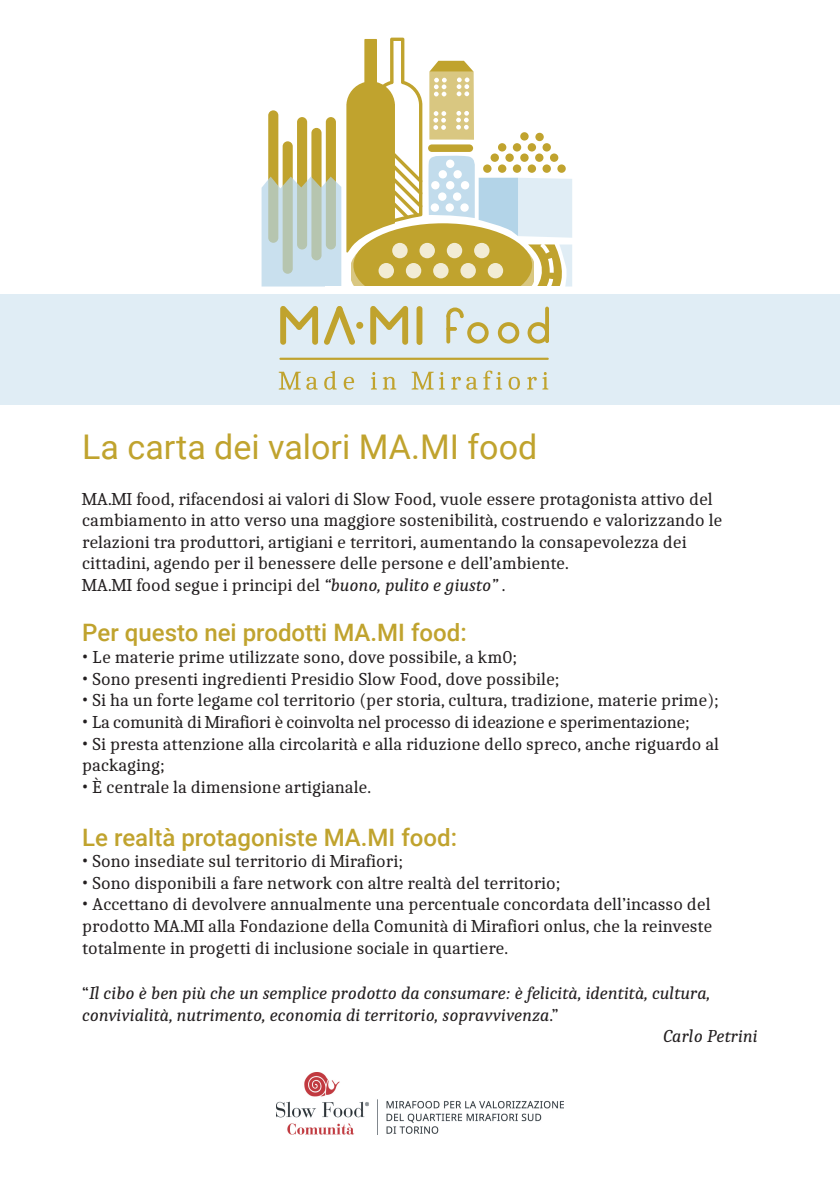
<style>
.page{position:relative;width:840px;height:1191px;background:#fff}
.page>*{position:absolute;margin:0;border:0;box-sizing:border-box;transform-origin:0 0}
.t1{font:34px "Roboto";color:#c0a32e}
.t2{font:500 24px "Roboto";color:#c0a32e}
.t3{font:18px/21.6px "Caladea";color:#231f20}
.t4{font:italic 18px "Caladea";color:#231f20}
.s1{font-style:italic}
.s2{font-family:"Roboto"}
.s3{font-style:normal}
</style>
<div class="page">
<div style="left:0;top:294px;width:839px;height:110px;background:#e0edf5"></div>
<hr style="left:279px;top:358px;width:269px;height:2px;background:#c0a32e">
<svg style="left:278px;top:372px;width:39px;height:18px"></svg>
<svg style="left:324px;top:371px;width:12px;height:19px"></svg>
<svg style="left:343px;top:377px;width:11px;height:13px"></svg>
<svg style="left:371px;top:372px;width:25px;height:17px"></svg>
<svg style="left:411px;top:372px;width:33px;height:17px"></svg>
<svg style="left:451px;top:377px;width:9px;height:12px"></svg>
<svg style="left:466px;top:377px;width:11px;height:13px"></svg>
<svg style="left:483px;top:370px;width:19px;height:19px"></svg>
<svg style="left:508px;top:377px;width:11px;height:13px"></svg>
<svg style="left:527px;top:377px;width:9px;height:12px"></svg>
<svg style="left:542px;top:372px;width:6px;height:17px"></svg>
<svg style="left:261px;top:38px;width:311px;height:307px"></svg>
<div style="left:520px;top:132px;width:8px;height:9px;background:#c0a32e;border-radius:50%"></div>
<img style="left:276px;top:1072px;width:287px;height:62px">
<h1 class="t1" style="left:82px;top:423px;width:456px">La carta dei valori MA.MI food</h1>
<p class="t3" style="left:82px;top:487px;width:641px">MA.MI food, rifacendosi ai valori di Slow Food, vuole essere protagonista attivo del cambiamento in atto verso una maggiore sostenibilità, costruendo e valorizzando le relazioni tra produttori, artigiani e territori, aumentando la consapevolezza dei cittadini, agendo per il benessere delle persone e dell’ambiente.<br>MA.MI food segue i principi del <span class="s1">“buono, pulito e giusto”</span> .</p>
<h2 class="t2" style="left:82px;top:616px;width:386px">Per questo nei prodotti MA.MI food:</h2>
<p class="t3" style="left:82px;top:646px;width:436px"><span class="s2">•</span> Le materie prime utilizzate sono, dove possibile, a km0;</p>
<p class="t3" style="left:82px;top:667px;width:478px"><span class="s2">•</span> Sono presenti ingredienti Presidio Slow Food, dove possibile;</p>
<p class="t3" style="left:82px;top:689px;width:638px"><span class="s2">•</span> Si ha un forte legame col territorio (per storia, cultura, tradizione, materie prime);</p>
<p class="t3" style="left:82px;top:710px;width:608px"><span class="s2">•</span> La comunità di Mirafiori è coinvolta nel processo di ideazione e sperimentazione;</p>
<p class="t3" style="left:82px;top:732px;width:638px"><span class="s2">•</span> Si presta attenzione alla circolarità e alla riduzione dello spreco, anche riguardo al packaging;</p>
<p class="t3" style="left:82px;top:775px;width:290px"><span class="s2">•</span> È centrale la dimensione artigianale.</p>
<h2 class="t2" style="left:82px;top:820px;width:376px">Le realtà protagoniste MA.MI food:</h2>
<p class="t3" style="left:82px;top:850px;width:322px"><span class="s2">•</span> Sono insediate sul territorio di Mirafiori;</p>
<p class="t3" style="left:82px;top:871px;width:479px"><span class="s2">•</span> Sono disponibili a fare network con altre realtà del territorio;</p>
<p class="t3" style="left:82px;top:893px;width:631px;text-align:justify"><span class="s2">•</span> Accettano di devolvere annualmente una percentuale concordata dell’incasso del prodotto MA.MI alla Fondazione della Comunità di Mirafiori onlus, che la reinveste totalmente in progetti di inclusione sociale in quartiere.</p>
<p class="t4" style="left:82px;top:982px;width:629px"><span class="s3">“</span>Il cibo è ben più che un semplice prodotto da consumare: è felicità, identità, cultura,</p>
<p class="t4" style="left:82px;top:1004px;width:477px">convivialità, nutrimento, economia di territorio, sopravvivenza<span class="s3">.”</span></p>
<p class="t4" style="left:662px;top:1025px;width:96px">Carlo Petrini</p>
</div>
